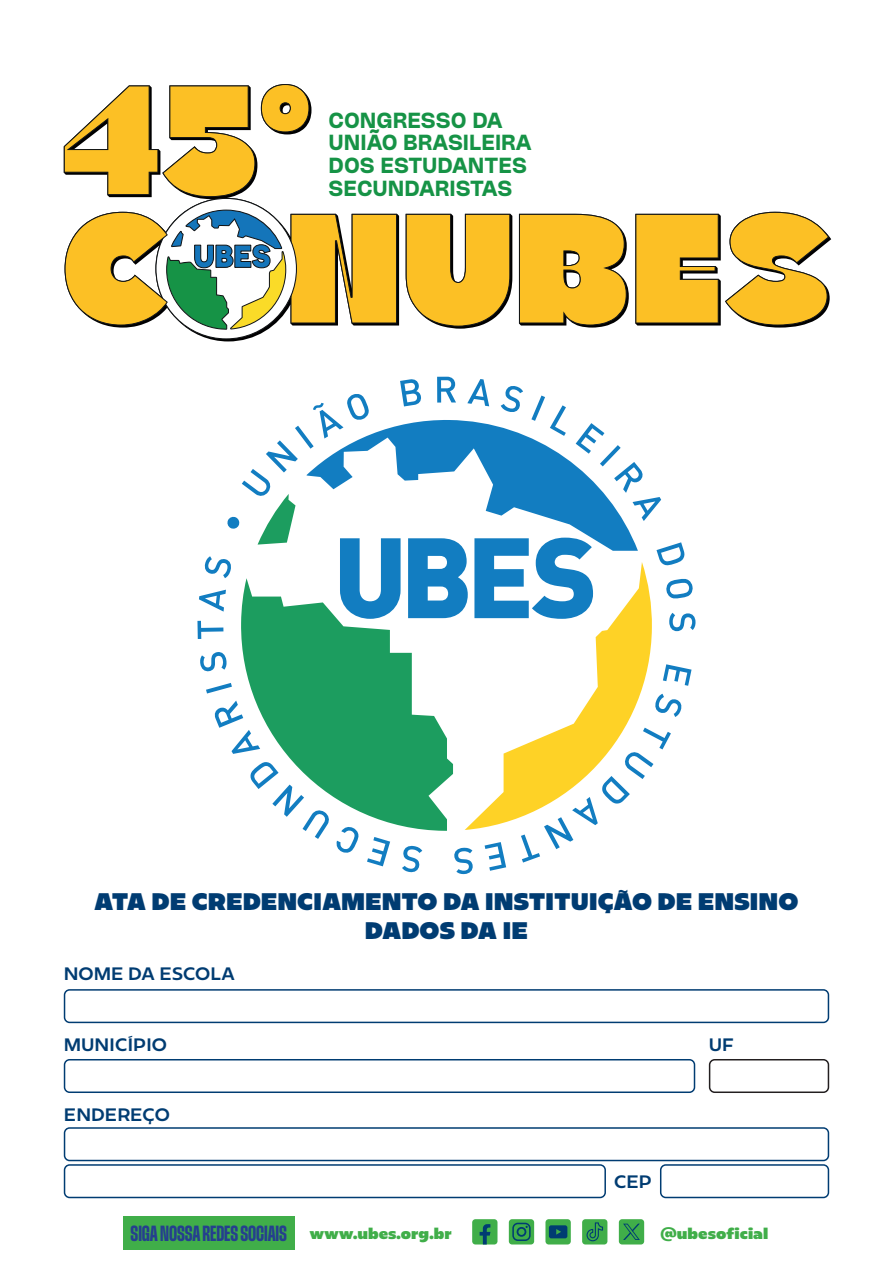
<style>
.page{position:relative;width:893px;height:1263px;background:#fff}
.page>*{position:absolute;margin:0;border:0;box-sizing:border-box;transform-origin:0 0}
.t1{font:900 24px "Redonda";color:#003c72}
.t2{font:600 expanded 19.05px/22.8px "Herokid";color:#169346}
.Paragraph_Style_6{font:700 condensed 19.05px "Herokid";letter-spacing:-.005em;color:#253f8e}
.t3{font:500 18px "Redonda";color:#003c72}
.t4{font:900 15.75px "Redonda";color:#40ae49}
</style>
<div class="page">
<svg style="left:210px;top:211px;width:621px;height:130px"></svg>
<svg style="left:406px;top:214px;width:104px;height:113px;background:#ebbb40"></svg>
<svg style="left:519px;top:214px;width:108px;height:112px;background:#e4b232"></svg>
<svg style="left:635px;top:214px;width:84px;height:109px;background:#e9b52d"></svg>
<svg style="left:725px;top:212px;width:104px;height:114px"></svg>
<svg style="left:64px;top:84px;width:333px;height:255px"></svg>
<svg style="left:663px;top:664px;width:28px;height:22px"></svg>
<svg style="left:655px;top:694px;width:27px;height:23px"></svg>
<svg style="left:521px;top:731px;width:150px;height:131px"></svg>
<svg style="left:485px;top:842px;width:21px;height:29px"></svg>
<svg style="left:454px;top:847px;width:19px;height:27px"></svg>
<svg style="left:402px;top:845px;width:20px;height:28px"></svg>
<svg style="left:367px;top:837px;width:23px;height:29px"></svg>
<svg style="left:336px;top:831px;width:23px;height:22px"></svg>
<svg style="left:314px;top:831px;width:9px;height:8px"></svg>
<svg style="left:214px;top:701px;width:26px;height:53px"></svg>
<svg style="left:206px;top:683px;width:26px;height:10px"></svg>
<svg style="left:200px;top:652px;width:27px;height:20px"></svg>
<svg style="left:197px;top:377px;width:499px;height:262px"></svg>
<svg style="left:465px;top:562px;width:187px;height:268px"></svg>
<svg style="left:240px;top:494px;width:213px;height:337px"></svg>
<div style="left:472px;top:1219px;width:25px;height:25px;background:#40ae49;border-radius:3px"></div>
<div style="left:509px;top:1219px;width:25px;height:25px;background:#40ae49;border-radius:3px"></div>
<div style="left:582px;top:1219px;width:25px;height:25px;background:#40ae49;border-radius:3px"></div>
<div style="left:619px;top:1219px;width:25px;height:25px;background:#40ae49;border-radius:3px"></div>
<div style="left:545px;top:1219px;width:26px;height:25px;background:#40ae49;border-radius:3px"></div>
<svg style="left:480px;top:1224px;width:10px;height:20px"></svg>
<svg style="left:512px;top:1223px;width:19px;height:18px"></svg>
<svg style="left:623px;top:1223px;width:17px;height:17px"></svg>
<svg style="left:549px;top:1225px;width:18px;height:13px"></svg>
<svg style="left:586px;top:1222px;width:17px;height:19px"></svg>
<div style="left:123px;top:1216px;width:171px;height:33px;background:#40ae49"></div>
<div style="left:64px;top:989px;width:765px;height:34px;border:2px solid #003c72;border-radius:5px"></div>
<div style="left:64px;top:1059px;width:631px;height:34px;border:2px solid #003c72;border-radius:5px"></div>
<div style="left:709px;top:1059px;width:120px;height:34px;border:2px solid #231f20;border-radius:5px"></div>
<div style="left:64px;top:1164px;width:542px;height:34px;border:2px solid #003c72;border-radius:5px"></div>
<div style="left:660px;top:1164px;width:169px;height:34px;border:2px solid #003c72;border-radius:5px"></div>
<div style="left:64px;top:1127px;width:765px;height:34px;border:2px solid #003c72;border-radius:5px"></div>
<p class="t2" style="left:329px;top:108px;width:205px">CONGRESSO DA<br>UNIÃO BRASILEIRA<br>DOS ESTUDANTES<br>SECUNDARISTAS</p>
<p class="t1" style="left:95px;top:888px;width:705px">ATA DE CREDENCIAMENTO DA INSTITUIÇÃO DE ENSINO</p>
<p class="t1" style="left:365px;top:917px;width:165px">DADOS DA IE</p>
<p class="t3" style="left:64px;top:962px;width:173px">NOME DA ESCOLA</p>
<p class="t3" style="left:64px;top:1034px;width:105px">MUNICÍPIO</p>
<p class="t3" style="left:709px;top:1034px;width:27px">UF</p>
<p class="t3" style="left:64px;top:1104px;width:108px">ENDEREÇO</p>
<p class="t3" style="left:614px;top:1171px;width:39px">CEP</p>
<p class="Paragraph_Style_6" style="left:131px;top:1221px;width:158px">SIGA NOSSA REDES SOCIAIS</p>
<p class="t4" style="left:309px;top:1224px;width:144px">www.ubes.org.br</p>
<p class="t4" style="left:660px;top:1224px;width:109px">@ubesoficial</p>
</div>
